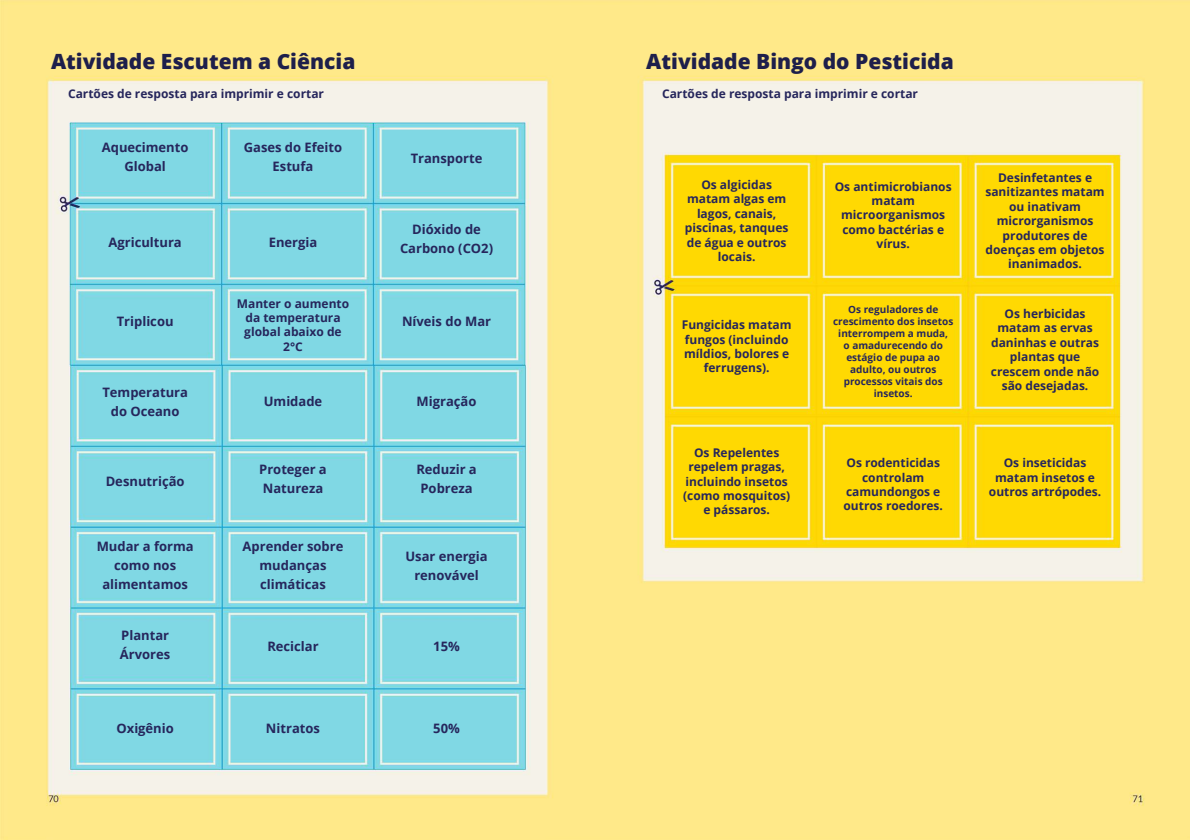
<style>
.page{position:relative;width:1190px;height:840px;background:#fff}
.page>*{position:absolute;margin:0;border:0;box-sizing:border-box;transform-origin:0 0}
.t1{font:800 21px "Open Sans";color:#1e1f4b}
.t2{font:700 13px/19px "Open Sans";color:#26265c;text-align:center}
.t3{font:700 12px/14.4px "Open Sans";color:#26265c;text-align:center}
.t4{font:700 10px/12px "Open Sans";color:#26265c;text-align:center}
</style>
<div class="page">
<img style="left:0;top:0;width:1190px;height:840px">
<h1 class="t1" style="left:51px;top:45px;width:306px">Atividade Escutem a Ciência</h1>
<h1 class="t1" style="left:646px;top:45px;width:309px">Atividade Bingo do Pesticida</h1>
<p class="t3" style="left:68px;top:87px;width:258px">Cartões de resposta para imprimir e cortar</p>
<p class="t3" style="left:662px;top:87px;width:258px">Cartões de resposta para imprimir e cortar</p>
<p class="t2" style="left:102px;top:137px;width:88px">Aquecimento<br>Global</p>
<p class="t2" style="left:109px;top:232px;width:75px">Agricultura</p>
<p class="t2" style="left:117px;top:312px;width:58px">Triplicou</p>
<p class="t2" style="left:102px;top:383px;width:87px">Temperatura do Oceano</p>
<p class="t2" style="left:106px;top:471px;width:80px">Desnutrição</p>
<p class="t2" style="left:97px;top:537px;width:98px">Mudar a forma como nos alimentamos</p>
<p class="t2" style="left:120px;top:626px;width:52px;text-align:left">Plantar<br>Árvores</p>
<p class="t2" style="left:116px;top:718px;width:59px">Oxigênio</p>
<p class="t2" style="left:244px;top:137px;width:100px">Gases do Efeito<br>Estufa</p>
<p class="t2" style="left:269px;top:232px;width:50px">Energia</p>
<p class="t3" style="left:237px;top:296px;width:114px">Manter o aumento da temperatura global abaixo de<br>2°C</p>
<p class="t2" style="left:264px;top:391px;width:60px">Umidade</p>
<p class="t2" style="left:259px;top:459px;width:69px;text-align:left">Proteger a<br>Natureza</p>
<p class="t2" style="left:243px;top:537px;width:102px">Aprender sobre mudanças climáticas</p>
<p class="t2" style="left:267px;top:636px;width:53px">Reciclar</p>
<p class="t2" style="left:266px;top:718px;width:56px">Nitratos</p>
<p class="t2" style="left:411px;top:148px;width:73px">Transporte</p>
<p class="t2" style="left:400px;top:219px;width:95px">Dióxido de<br>Carbono (CO2)</p>
<p class="t2" style="left:402px;top:311px;width:91px">Níveis do Mar</p>
<p class="t2" style="left:417px;top:391px;width:61px">Migração</p>
<p class="t2" style="left:416px;top:459px;width:62px">Reduzir a<br>Pobreza</p>
<p class="t2" style="left:405px;top:547px;width:84px">Usar energia renovável</p>
<p class="t2" style="left:433px;top:636px;width:28px">15%</p>
<p class="t2" style="left:433px;top:718px;width:28px">50%</p>
<p class="t3" style="left:685px;top:177px;width:105px">Os algicidas matam algas em lagos, canais, piscinas, tanques de água e outros locais.</p>
<p class="t3" style="left:835px;top:179px;width:118px">Os antimicrobianos matam microorganismos como bactérias e vírus.</p>
<p class="t3" style="left:985px;top:170px;width:121px">Desinfetantes e sanitizantes matam ou inativam microrganismos produtores de doenças em objetos inanimados.</p>
<p class="t4" style="left:833px;top:303px;width:122px">Os reguladores de crescimento dos insetos interrompem a muda,<br>o amadurecendo do estágio de pupa ao adulto, ou outros processos vitais dos insetos.</p>
<p class="t3" style="left:682px;top:317px;width:111px">Fungicidas matam fungos (incluindo míldios, bolores e ferrugens).</p>
<p class="t3" style="left:991px;top:306px;width:110px">Os herbicidas matam as ervas daninhas e outras plantas que crescem onde não são desejadas.</p>
<p class="t3" style="left:683px;top:445px;width:108px">Os Repelentes repelem pragas, incluindo insetos (como mosquitos) e pássaros.</p>
<p class="t3" style="left:844px;top:455px;width:101px">Os rodenticidas controlam camundongos e outros roedores.</p>
<p class="t3" style="left:989px;top:455px;width:114px">Os inseticidas matam insetos e outros artrópodes.</p>
</div>
